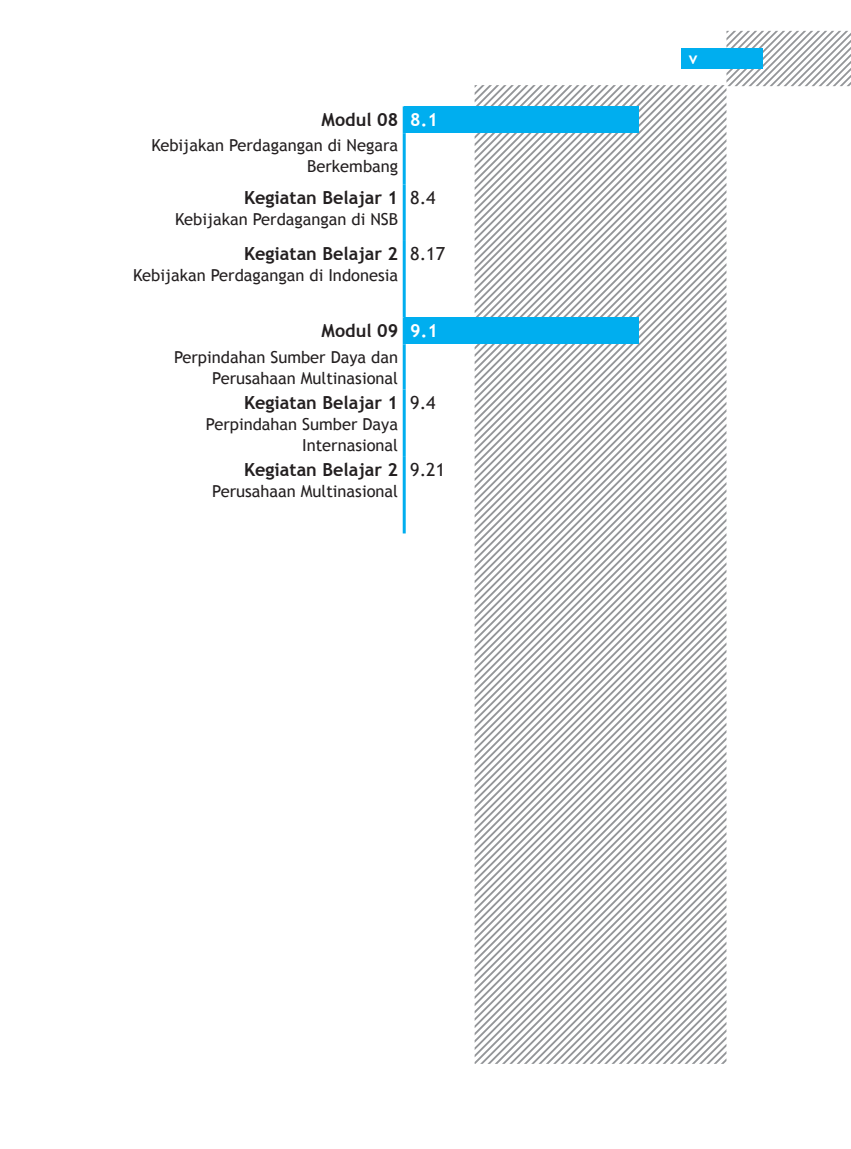
<style>
.page{position:relative;width:851px;height:1149px;background:#fff}
.page>*{position:absolute;margin:0;border:0;box-sizing:border-box;transform-origin:0 0}
.Daftar_Isi_OK{font:700 18px "Trebuchet MS";color:#231f20}
.t1{font:18px "Trebuchet MS";color:#231f20}
.t2{font:700 18px "Trebuchet MS";color:#fff}
.Daftar_Isi_OK-2{font:16.5px/21px "Trebuchet MS";color:#231f20;text-align:right}
.t3{font:700 16.5px "Trebuchet MS";color:#fff}
</style>
<div class="page">
<svg style="left:726px;top:31px;width:124px;height:55px"></svg>
<div style="left:680px;top:48px;width:82px;height:21px;background:#00aeef"></div>
<svg style="left:666px;top:85px;width:58px;height:250px"></svg>
<svg style="left:666px;top:85px;width:51px;height:243px"></svg>
<svg style="left:666px;top:85px;width:44px;height:235px"></svg>
<svg style="left:666px;top:85px;width:36px;height:228px"></svg>
<svg style="left:666px;top:85px;width:29px;height:221px"></svg>
<svg style="left:666px;top:85px;width:22px;height:213px"></svg>
<svg style="left:666px;top:85px;width:14px;height:206px"></svg>
<svg style="left:666px;top:85px;width:7px;height:199px"></svg>
<svg style="left:474px;top:85px;width:192px;height:401px"></svg>
<svg style="left:474px;top:486px;width:252px;height:40px"></svg>
<svg style="left:474px;top:526px;width:252px;height:537px"></svg>
<div style="left:404px;top:106px;width:234px;height:27px;background:#00aeef"></div>
<hr style="left:402px;top:106px;width:3px;height:27px;background:#00aeef">
<hr style="left:402px;top:133px;width:3px;height:51px;background:#00aeef">
<hr style="left:402px;top:184px;width:3px;height:57px;background:#00aeef">
<hr style="left:402px;top:241px;width:3px;height:76px;background:#00aeef">
<div style="left:404px;top:317px;width:234px;height:27px;background:#00aeef"></div>
<hr style="left:402px;top:317px;width:3px;height:27px;background:#00aeef">
<hr style="left:402px;top:344px;width:3px;height:45px;background:#00aeef">
<hr style="left:402px;top:389px;width:3px;height:67px;background:#00aeef">
<hr style="left:402px;top:456px;width:3px;height:77px;background:#00aeef">
<p class="Daftar_Isi_OK" style="left:321px;top:108px;width:78px">Modul 08</p>
<p class="t2" style="left:410px;top:108px;width:29px">8.1</p>
<p class="Daftar_Isi_OK-2" style="left:151px;top:135px;width:248px">Kebijakan Perdagangan di Negara<br>Berkembang</p>
<p class="Daftar_Isi_OK" style="left:244px;top:186px;width:156px">Kegiatan Belajar 1</p>
<p class="Daftar_Isi_OK-2" style="left:175px;top:208px;width:224px">Kebijakan Perdagangan di NSB</p>
<p class="t1" style="left:410px;top:186px;width:27px">8.4</p>
<p class="Daftar_Isi_OK" style="left:244px;top:242px;width:156px">Kegiatan Belajar 2</p>
<p class="Daftar_Isi_OK-2" style="left:133px;top:265px;width:266px">Kebijakan Perdagangan di Indonesia</p>
<p class="t1" style="left:410px;top:243px;width:36px">8.17</p>
<p class="Daftar_Isi_OK" style="left:321px;top:319px;width:78px">Modul 09</p>
<p class="t2" style="left:410px;top:319px;width:29px">9.1</p>
<p class="Daftar_Isi_OK-2" style="left:174px;top:346px;width:225px">Perpindahan Sumber Daya dan<br>Perusahaan Multinasional</p>
<p class="Daftar_Isi_OK" style="left:244px;top:391px;width:156px">Kegiatan Belajar 1</p>
<p class="Daftar_Isi_OK-2" style="left:206px;top:413px;width:194px">Perpindahan Sumber Daya<br>Internasional</p>
<p class="t1" style="left:410px;top:392px;width:27px">9.4</p>
<p class="Daftar_Isi_OK" style="left:244px;top:458px;width:156px">Kegiatan Belajar 2</p>
<p class="Daftar_Isi_OK-2" style="left:212px;top:481px;width:187px">Perusahaan Multinasional</p>
<p class="t1" style="left:410px;top:459px;width:36px">9.21</p>
<p class="t3" style="left:688px;top:48px;width:10px">v</p>
</div>
